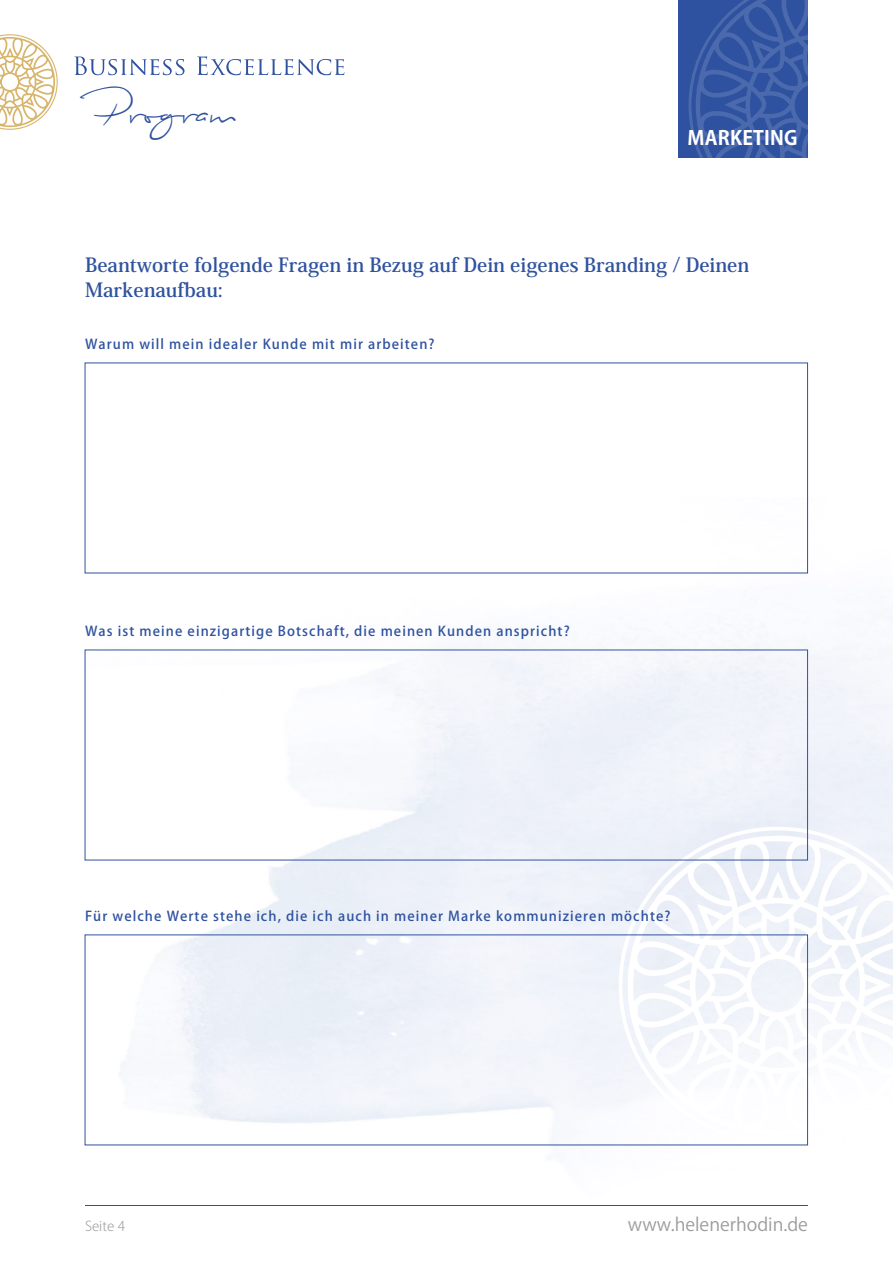
<style>
.page{position:relative;width:893px;height:1263px;background:#fff}
.page>*{position:absolute;margin:0;border:0;box-sizing:border-box;transform-origin:0 0}
.t1{font:49.35px "Biloxi Script";color:#2f52a0}
.t2{font:700 19.5px/25.5px "Koz Min Pr 6 N";color:#2f529f}
.t3{font:700 19.5px "Koz Go Pr 6 N";letter-spacing:.01em;color:#fff}
.t4{font:18px "Koz Go Pr 6 N";color:#9d9d9c}
.t5{font:500 13.5px "Koz Go Pr 6 N";letter-spacing:.08em;color:#2f52a0}
.t6{font:300 13.5px "Koz Go Pr 6 N";color:#9d9d9c}
</style>
<div class="page">
<svg style="left:619px;top:827px;width:274px;height:317px"></svg>
<hr style="left:85px;top:1205px;width:723px;height:1px;background:#2f52a0">
<div style="left:678px;top:0;width:130px;height:157px;background:#2f52a0"></div>
<svg style="left:688px;top:0;width:120px;height:158px"></svg>
<svg style="left:0;top:34px;width:58px;height:96px"></svg>
<svg style="left:74px;top:57px;width:111px;height:18px"></svg>
<svg style="left:197px;top:56px;width:147px;height:19px"></svg>
<h1 class="t1" style="left:100px;top:80px;width:137px">Program</h1>
<h2 class="t3" style="left:687px;top:127px;width:112px">MARKETING</h2>
<h2 class="t2" style="left:85px;top:252px;width:666px">Beantworte folgende Fragen in Bezug auf Dein eigenes Branding / Deinen<br>Markenaufbau:</h2>
<p class="t5" style="left:85px;top:336px;width:351px">Warum will mein idealer Kunde mit mir arbeiten?</p>
<p class="t5" style="left:85px;top:623px;width:486px">Was ist meine einzigartige Botschaft, die meinen Kunden anspricht?</p>
<p class="t5" style="left:85px;top:908px;width:587px">Für welche Werte stehe ich, die ich auch in meiner Marke kommunizieren möchte?</p>
<p class="t6" style="left:85px;top:1218px;width:42px">Seite 4</p>
<h3 class="t4" style="left:628px;top:1214px;width:181px">www.helenerhodin.de</h3>
</div>
